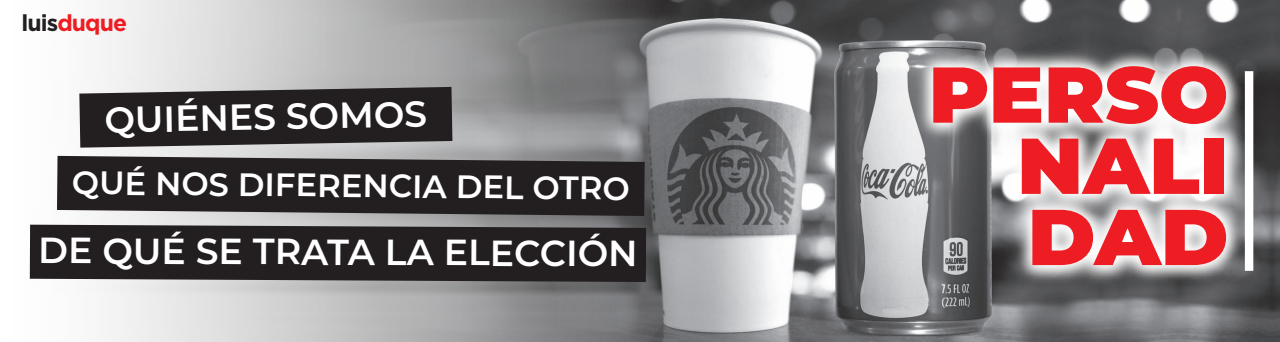
<style>
.page{position:relative;width:1280px;height:342px;background:#fff}
.page>*{position:absolute;margin:0;border:0;box-sizing:border-box;transform-origin:0 0}
.t1{font:900 78.7px/71px "Montserrat";color:#ee1d23;text-align:justify;scale:1.04 1}
.t2{font:600 36.25px "Montserrat";letter-spacing:-.005em;color:#fff}
.t3{font:600 32.35px "Montserrat";color:#fff}
.t4{font:700 22.9px "Gotham";letter-spacing:-.04em;color:#ee1d23}
.s1{color:#231f20}
</style>
<div class="page">
<img style="left:661px;top:0;width:618px;height:341px">
<svg style="left:29px;top:0;width:632px;height:341px"></svg>
<svg style="left:79px;top:87px;width:373px;height:60px;background:#353132"></svg>
<svg style="left:57px;top:155px;width:587px;height:60px;background:#322e2f"></svg>
<div style="left:30px;top:224px;width:616px;height:57px;background:#231f20"></div>
<img style="left:907px;top:34px;width:343px;height:273px">
<div style="left:1244px;top:71px;width:9px;height:199px;background:#fff"></div>
<p class="t4" style="left:22px;top:8px;width:107px"><span class="s1">luis</span>duque</p>
<p class="t2" style="left:104px;top:94px;width:324px;rotate:-1deg">QUIÉNES SOMOS</p>
<p class="t3" style="left:72px;top:157px;width:559px;rotate:1deg">QUÉ NOS DIFERENCIA DEL OTRO</p>
<p class="t2" style="left:38px;top:226px;width:601px">DE QUÉ SE TRATA LA ELECCIÓN</p>
<h1 class="t1" style="left:1017px;top:54px;width:205px;text-indent:-88px">PERSO NALI DAD</h1>
</div>
